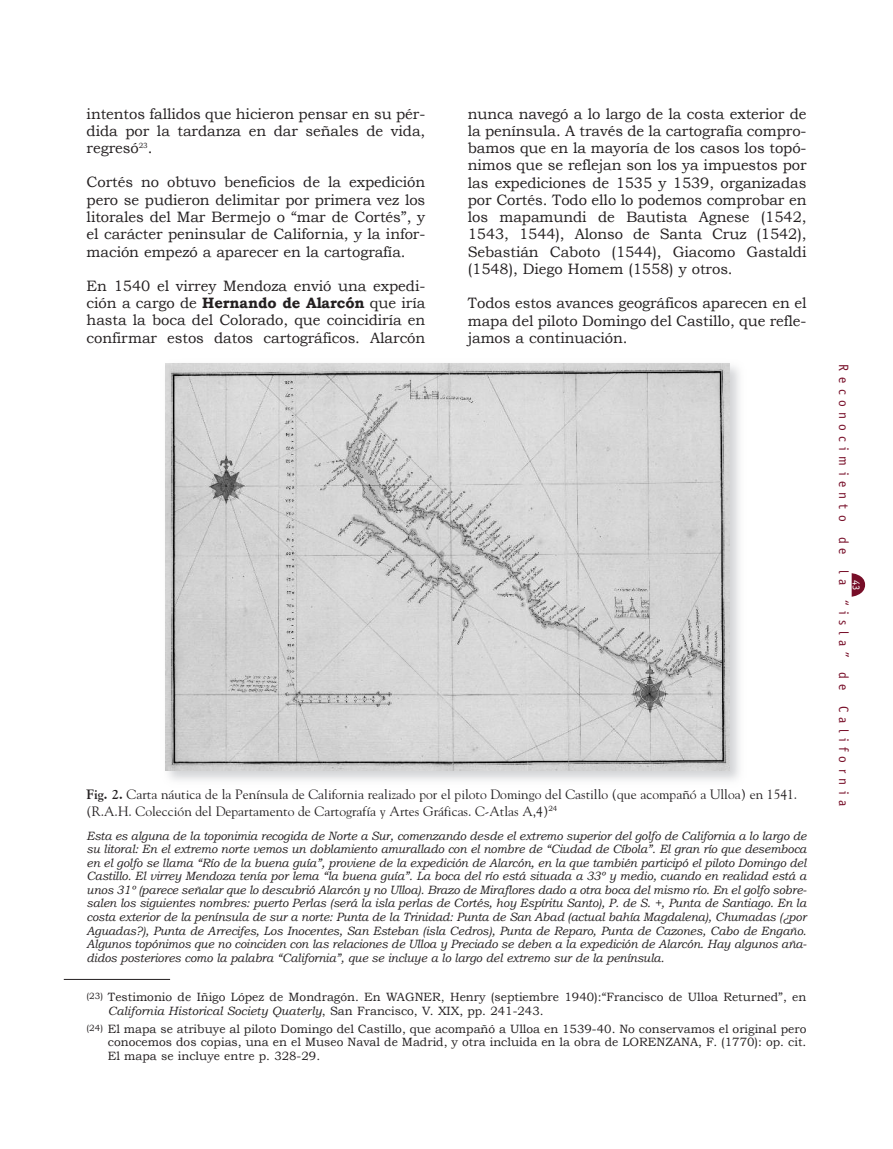
<style>
.page{position:relative;width:893px;height:1149px;background:#fff}
.page>*{position:absolute;margin:0;border:0;box-sizing:border-box;transform-origin:0 0}
.t1{font:15px/17.2px "Bookman Old Style";letter-spacing:-.005em;color:#231f20;text-align:justify}
.t2{font:13.5px/17.2px "Goudy";color:#231f20}
.t3{font:13.5px "Officina Sans";letter-spacing:.4em;color:#770e28}
.t4{font:italic 12px/13.5px "Bookman Old Style";letter-spacing:-.01em;color:#231f20;text-align:justify}
.t5{font:12px/13.5px "Bookman Old Style";color:#231f20}
.t6{font:10.5px "Officina Sans";color:#fff}
.s1{font-weight:700}
.s2{font-style:italic}
</style>
<div class="page">
<svg style="left:852px;top:573px;width:13px;height:23px"></svg>
<hr style="left:64px;top:978px;width:106px;height:1px;background:#231f20">
<img style="left:166px;top:364px;width:563px;height:406px">
<p class="t1" style="left:87px;top:105px;width:340px">intentos fallidos que hicieron pensar en su pér&shy;dida por la tardanza en dar señales de vida, regresó<sup>23</sup>.</p>
<p class="t1" style="left:87px;top:173px;width:340px">Cortés no obtuvo beneficios de la expedición pero se pudieron delimitar por primera vez los litorales del mar Bermejo o “mar de Cortés”, y el carácter peninsular de California, y la infor&shy;mación empezó a aparecer en la cartografía.</p>
<p class="t1" style="left:87px;top:277px;width:340px">En 1540 el virrey mendoza envió una expedi&shy;ción a cargo de <span class="s1">Hernando de Alarcón</span> que iría hasta la boca del Colorado, que coincidiría en confirmar estos datos cartográficos. Alarcón</p>
<p class="t1" style="left:468px;top:105px;width:340px">nunca navegó a lo largo de la costa exterior de la península. A través de la cartografía compro&shy;bamos que en la mayoría de los casos los topó&shy;nimos que se reflejan son los ya impuestos por las expediciones de 1535 y 1539, organizadas por Cortés. Todo ello lo podemos comprobar en los mapamundi de Bautista Agnese (1542, 1543, 1544), Alonso de Santa Cruz (1542), Sebastián Caboto (1544), giacomo gastaldi (1548), Diego Homem (1558) y otros.</p>
<p class="t1" style="left:468px;top:294px;width:340px">Todos estos avances geográficos aparecen en el mapa del piloto Domingo del Castillo, que refle&shy;jamos a continuación.</p>
<p class="t2" style="left:87px;top:785px;width:712px"><span class="s1">Fig. 2.</span> Carta náutica de la Península de California realizado por el piloto Domingo del Castillo (que acompañó a Ulloa) en 1541. (R.A.H. Colección del Departamento de Cartografía y Artes Gráficas. C-Atlas A,4)<sup>24</sup></p>
<p class="t4" style="left:86px;top:828px;width:721px">Esta es alguna de la toponimia recogida de Norte a Sur, comenzando desde el extremo superior del golfo de California a lo largo de su litoral: En el extremo norte vemos un doblamiento amurallado con el nombre de “Ciudad de Cíbola”. El gran río que desemboca en el golfo se llama “Río de la buena guía”, proviene de la expedición de Alarcón, en la que también participó el piloto Domingo del Castillo. El virrey Mendoza tenía por lema “la buena guía”. La boca del río está situada a 33º y medio, cuando en realidad está a unos 31º (parece señalar que lo descubrió Alarcón y no Ulloa). Brazo de Miraflores dado a otra boca del mismo río. En el golfo sobre&shy;salen los siguientes nombres: puerto Perlas (será la isla perlas de Cortés, hoy Espíritu Santo), P. de S. +, Punta de Santiago. En la costa exterior de la península de sur a norte: Punta de la Trinidad: Punta de San Abad (actual bahía Magdalena), Chumadas (¿por Aguadas?), Punta de Arrecifes, Los Inocentes, San Esteban (isla Cedros), Punta de Reparo, Punta de Cazones, Cabo de Engaño.<br>Algunos topónimos que no coinciden con las relaciones de Ulloa y Preciado se deben a la expedición de Alarcón. Hay algunos aña&shy;didos posteriores como la palabra “California”, que se incluye a lo largo del extremo sur de la península.</p>
<p class="t5" style="left:108px;top:990px;width:700px;text-indent:-21px"><sup>(23)</sup> Testimonio de Iñigo López de mondragón. En WAgNEr, Henry (septiembre 1940):“Francisco de Ulloa returned”, en<br><span class="s2">California Historical Society Quaterly</span>, San Francisco, V. XIX, pp. 241-243.</p>
<p class="t5" style="left:108px;top:1021px;width:700px;text-align:justify;text-indent:-21px"><sup>(24)</sup> El mapa se atribuye al piloto Domingo del Castillo, que acompañó a Ulloa en 1539-40. No conservamos el original pero conocemos dos copias, una en el museo Naval de madrid, y otra incluida en la obra de LorENzANA, F. (1770): op. cit.<br>El mapa se incluye entre p. 328-29.</p>
<p class="t3" style="left:849px;top:364px;width:443px;rotate:90deg">Reconocimiento de la “isla” de California</p>
<p class="t6" style="left:860px;top:579px;width:12px;rotate:90deg">43</p>
</div>
